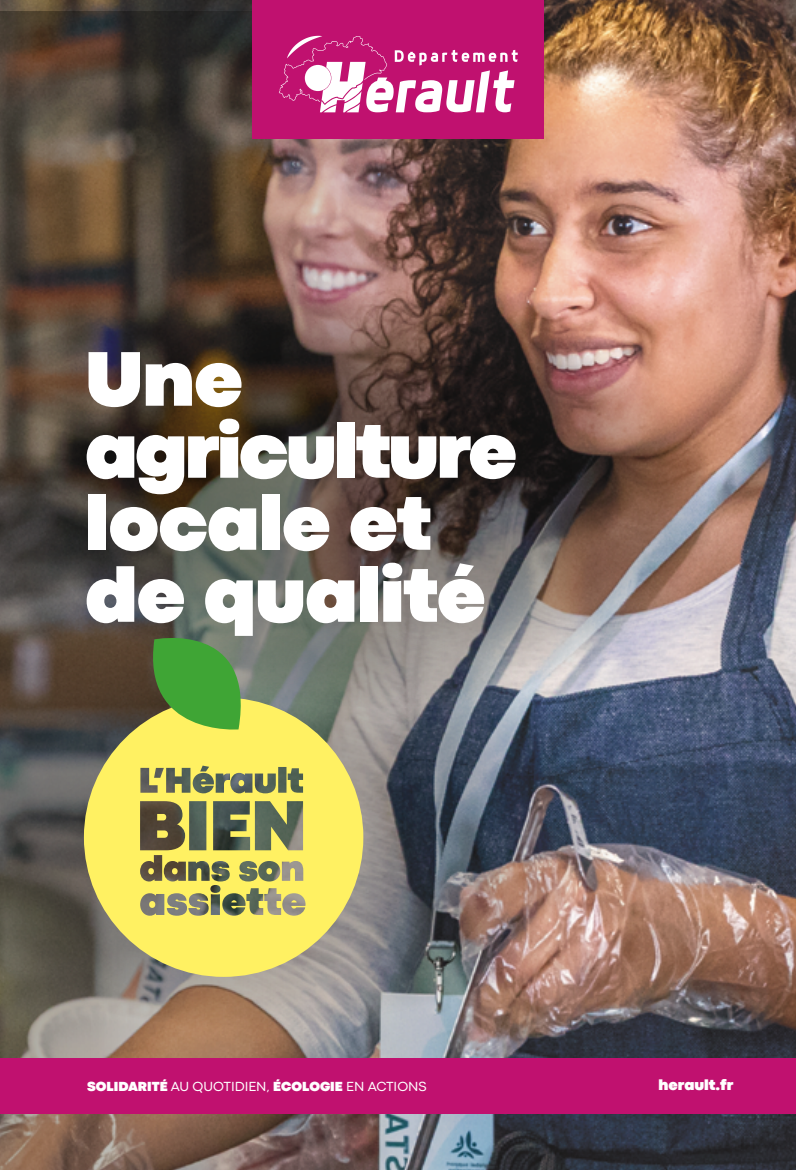
<style>
.page{position:relative;width:796px;height:1170px;background:#fff}
.page>*{position:absolute;margin:0;border:0;box-sizing:border-box;transform-origin:0 0}
.t1{font:900 80.7px/72px "Codec Pro";letter-spacing:-.01em;color:#fff}
.t2{font:900 15.45px "Codec Pro";color:#fff}
.t3{font:13.8px "Codec Pro";color:#fff}
.s1{font-weight:900}
</style>
<div class="page">
<img style="left:0;top:0;width:795px;height:1169px">
<img style="left:0;top:12px;width:651px;height:1157px">
<img style="left:40px;top:296px;width:674px;height:411px;border-radius:50%">
<div style="left:0;top:1057px;width:795px;height:56px;background:#c0116f"></div>
<div style="left:252px;top:0;width:291px;height:138px;background:#c0116f"></div>
<svg style="left:279px;top:36px;width:238px;height:76px"></svg>
<div style="left:304px;top:65px;width:27px;height:26px;background:#fff;border-radius:50%"></div>
<svg style="left:84px;top:697px;width:279px;height:279px;fill:#fff162"></svg>
<svg style="left:140px;top:619px;width:117px;height:117px"></svg>
<h1 class="t1" style="left:85px;top:342px;width:433px">Une agriculture locale et de qualité</h1>
<p class="t3" style="left:87px;top:1077px;width:341px"><span class="s1">SOLIDARITÉ</span> AU QUOTIDIEN, <span class="s1">ÉCOLOGIE</span> EN ACTIONS</p>
<p class="t2" style="left:658px;top:1075px;width:76px">herault.fr</p>
</div>
